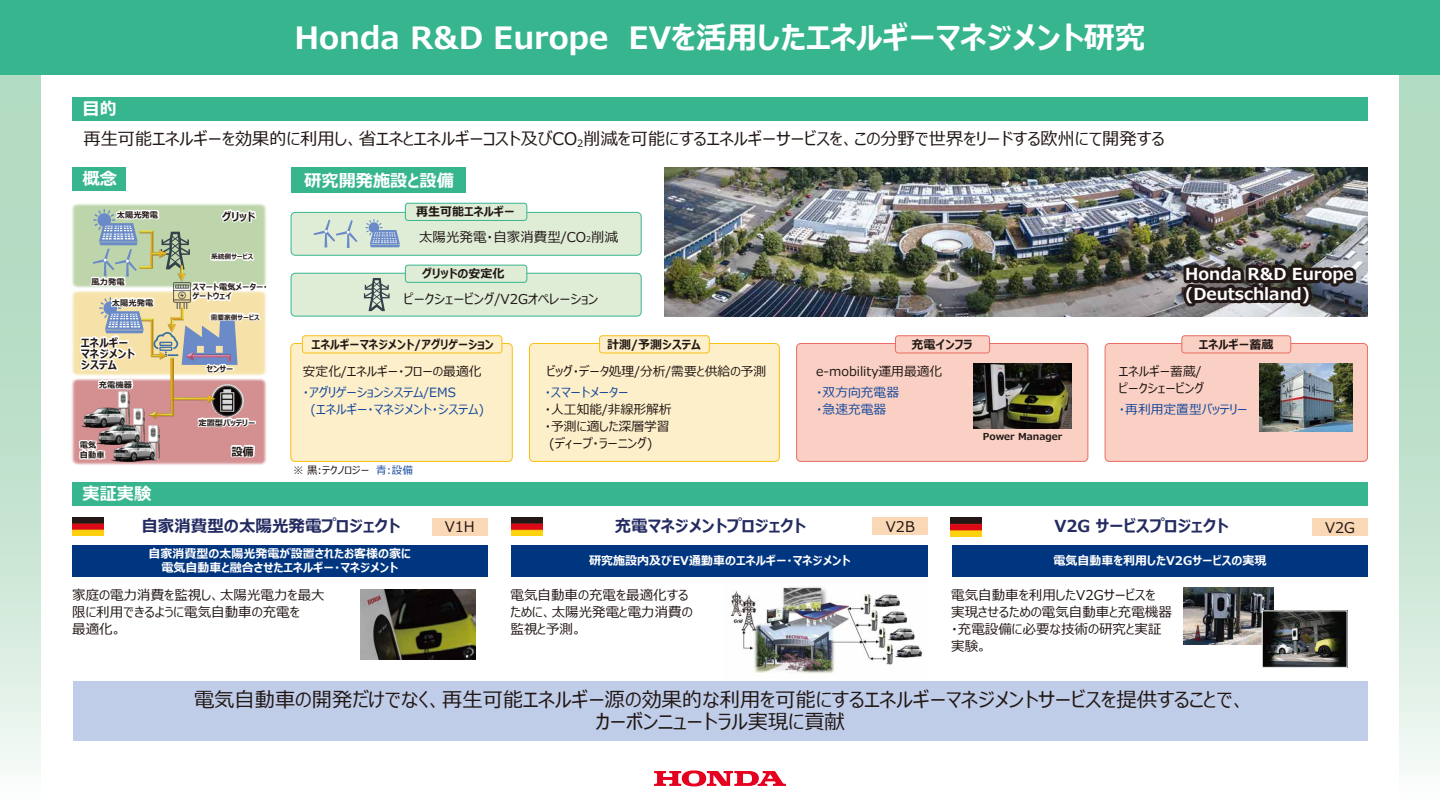
<style>
.page{position:relative;width:1440px;height:810px;background:#fff}
.page>*{position:absolute;margin:0;border:0;box-sizing:border-box;transform-origin:0 0}
.t1{font:700 30.75px "Meiryo UI";color:#fff}
.t2{font:20.25px/22.5px "Meiryo UI";color:#221815;text-align:center}
.t3{font:17.25px "Meiryo UI";color:#221815}
.t4{font:700 17.17px "Meiryo UI";color:#fff}
.t5{font:700 16.5px "Meiryo UI";color:#232b61}
.t6{font:700 16.5px/19.8px "Meiryo UI";color:#fff}
.t7{font:14.7px "Meiryo UI";color:#221815}
.t8{font:13.5px/17.2px "Meiryo UI";color:#221815}
.t9{font:12.75px/16.8px "Meiryo UI";color:#221815}
.t10{font:12.75px/16.8px "Meiryo UI";color:#17499d}
.t11{font:700 12px/14.4px "Meiryo UI";color:#fff;text-align:center}
.t12{font:700 12px "Meiryo UI";color:#221815}
.t13{font:700 12px "Meiryo UI";color:#221815;scale:.95 1}
.t14{font:700 11.25px/11.2px "Meiryo UI";letter-spacing:-.005em;color:#221815}
.t15{font:10.5px "Meiryo UI";color:#221815}
.t16{font:700 9.6px "Meiryo UI";color:#221815}
.t17{font:700 8.25px/9.9px "Meiryo UI";letter-spacing:-.005em;color:#221815}
.t18{font:700 6.75px "Meiryo UI";letter-spacing:-.005em;color:#221815}
.s1{font-size:7.88px}
.s2{color:#17499d}
</style>
<div class="page">
<div style="left:291px;top:212px;width:350px;height:43px;background:#dfedd7;border-radius:4px"></div>
<div style="left:291px;top:212px;width:351px;height:44px;border:1px solid #37b58f;border-radius:4px"></div>
<div style="left:291px;top:273px;width:350px;height:43px;background:#dfedd7;border-radius:4px"></div>
<div style="left:291px;top:273px;width:351px;height:44px;border:1px solid #37b58f;border-radius:4px"></div>
<svg style="left:0;top:74px;width:40px;height:692px;background:#c3e3cf"></svg>
<svg style="left:1400px;top:74px;width:40px;height:692px;background:#c3e3cf"></svg>
<div style="left:0;top:0;width:1440px;height:74px;background:#37b58f"></div>
<div style="left:72px;top:97px;width:1296px;height:24px;background:#37b58f"></div>
<div style="left:72px;top:167px;width:54px;height:24px;background:#37b58f"></div>
<div style="left:72px;top:482px;width:1296px;height:24px;background:#37b58f"></div>
<div style="left:292px;top:167px;width:174px;height:26px;background:#37b58f"></div>
<img style="left:664px;top:167px;width:703px;height:149px">
<div style="left:291px;top:344px;width:221px;height:117px;background:#fcefca;border-radius:4px"></div>
<div style="left:290px;top:343px;width:223px;height:119px;border:1px solid #fabf13;border-radius:4px"></div>
<div style="left:529px;top:344px;width:250px;height:117px;background:#fcefca;border-radius:4px"></div>
<div style="left:529px;top:343px;width:251px;height:119px;border:1px solid #fabf13;border-radius:4px"></div>
<div style="left:797px;top:344px;width:291px;height:117px;background:#f9d0c3;border-radius:4px"></div>
<div style="left:796px;top:343px;width:292px;height:119px;border:1px solid #ec6d65;border-radius:4px"></div>
<div style="left:1105px;top:344px;width:263px;height:117px;background:#f9d0c3;border-radius:4px"></div>
<div style="left:1105px;top:343px;width:263px;height:119px;border:1px solid #ec6d65;border-radius:4px"></div>
<img style="left:730px;top:586px;width:193px;height:88px">
<img style="left:1260px;top:363px;width:93px;height:68px">
<img style="left:973px;top:363px;width:99px;height:66px">
<img style="left:361px;top:590px;width:114px;height:69px">
<img style="left:71px;top:204px;width:196px;height:261px">
<img style="left:118px;top:392px;width:11px;height:33px">
<img style="left:82px;top:408px;width:44px;height:19px">
<img style="left:133px;top:408px;width:11px;height:34px">
<img style="left:97px;top:425px;width:44px;height:19px">
<img style="left:148px;top:425px;width:11px;height:34px">
<img style="left:112px;top:442px;width:44px;height:19px">
<img style="left:212px;top:392px;width:32px;height:25px">
<svg style="left:364px;top:278px;width:26px;height:33px"></svg>
<img style="left:174px;top:392px;width:50px;height:14px">
<img style="left:141px;top:392px;width:33px;height:30px">
<svg style="left:365px;top:219px;width:35px;height:28px"></svg>
<div style="left:73px;top:682px;width:1295px;height:59px;background:#c0cde9"></div>
<img style="left:512px;top:517px;width:31px;height:19px">
<div style="left:873px;top:517px;width:55px;height:18px;background:#fbd8b5"></div>
<img style="left:73px;top:517px;width:31px;height:19px">
<div style="left:432px;top:518px;width:55px;height:18px;background:#fbd8b5"></div>
<img style="left:951px;top:518px;width:31px;height:18px">
<div style="left:1312px;top:518px;width:56px;height:18px;background:#fbd8b5"></div>
<div style="left:72px;top:545px;width:415px;height:32px;background:#003680"></div>
<div style="left:512px;top:545px;width:416px;height:32px;background:#003680"></div>
<img style="left:1184px;top:588px;width:89px;height:56px">
<div style="left:952px;top:545px;width:416px;height:32px;background:#003680"></div>
<svg style="left:654px;top:770px;width:132px;height:16px"></svg>
<div style="left:405px;top:203px;width:122px;height:17px;background:#dfedd7;border-radius:3px"></div>
<div style="left:405px;top:203px;width:122px;height:18px;border:1px solid #37b58f;border-radius:3px"></div>
<div style="left:405px;top:265px;width:122px;height:17px;background:#dfedd7;border-radius:3px"></div>
<div style="left:405px;top:265px;width:122px;height:18px;border:1px solid #37b58f;border-radius:3px"></div>
<div style="left:1182px;top:336px;width:109px;height:17px;background:#f9d0c3;border-radius:3px"></div>
<div style="left:1181px;top:335px;width:110px;height:18px;border:1px solid #ec6d65;border-radius:3px"></div>
<div style="left:600px;top:336px;width:109px;height:17px;background:#fcefca;border-radius:3px"></div>
<div style="left:599px;top:335px;width:111px;height:18px;border:1px solid #fabf13;border-radius:3px"></div>
<div style="left:302px;top:336px;width:200px;height:17px;background:#fcefca;border-radius:3px"></div>
<div style="left:302px;top:335px;width:200px;height:18px;border:1px solid #fabf13;border-radius:3px"></div>
<div style="left:895px;top:336px;width:95px;height:17px;background:#f9d0c3;border-radius:3px"></div>
<div style="left:895px;top:335px;width:95px;height:18px;border:1px solid #ec6d65;border-radius:3px"></div>
<img style="left:1264px;top:612px;width:81px;height:54px">
<div style="left:1262px;top:610px;width:85px;height:58px;border:1px solid #fff"></div>
<svg style="left:230px;top:444px;width:25px;height:16px"></svg>
<svg style="left:78px;top:440px;width:28px;height:25px"></svg>
<svg style="left:197px;top:417px;width:59px;height:13px"></svg>
<svg style="left:79px;top:209px;width:188px;height:183px"></svg>
<svg style="left:313px;top:220px;width:44px;height:28px"></svg>
<svg style="left:1180px;top:259px;width:179px;height:53px;background:#4d4a4a"></svg>
<p class="t4" style="left:83px;top:96px;width:36px">目的</p>
<h1 class="t1" style="left:295px;top:16px;width:852px">Honda R&amp;D Europe EVを活用したエネルギーマネジメント研究</h1>
<p class="t3" style="left:83px;top:127px;width:1083px">再生可能エネルギーを効果的に利用し、省エネとエネルギーコスト及びCO<sub>2</sub>削減を可能にするエネルギーサービスを、この分野で世界をリードする欧州にて開発する</p>
<p class="t4" style="left:83px;top:167px;width:36px">概念</p>
<p class="t4" style="left:304px;top:168px;width:151px">研究開発施設と設備</p>
<p class="t17" style="left:117px;top:211px;width:43px">太陽光発電</p>
<p class="t14" style="left:222px;top:212px;width:35px">グリッド</p>
<p class="t12" style="left:416px;top:204px;width:100px">再生可能エネルギー</p>
<p class="t8" style="left:419px;top:229px;width:201px">太陽光発電・自家消費型/CO<span class="s1">2</span>削減</p>
<p class="t18" style="left:211px;top:252px;width:44px">系統側サービス</p>
<p class="t17" style="left:92px;top:277px;width:35px">風力発電</p>
<p class="t17" style="left:112px;top:298px;width:43px">太陽光発電</p>
<p class="t17" style="left:192px;top:282px;width:77px">スマート電気メーター・ゲートウェイ</p>
<p class="t12" style="left:422px;top:266px;width:84px">グリッドの安定化</p>
<p class="t8" style="left:404px;top:291px;width:196px">ピークシェービング/V2Gオペレーション</p>
<p class="t6" style="left:1185px;top:265px;width:170px">Honda R&amp;D Europe (Deutschland)</p>
<p class="t18" style="left:211px;top:312px;width:50px">需要家側サービス</p>
<p class="t14" style="left:81px;top:337px;width:55px">エネルギーマネジメントシステム</p>
<p class="t17" style="left:99px;top:380px;width:35px">充電機器</p>
<p class="t17" style="left:80px;top:441px;width:26px">電気自動車</p>
<p class="t17" style="left:206px;top:365px;width:28px">センサー</p>
<p class="t17" style="left:198px;top:418px;width:58px">定置型バッテリー</p>
<p class="t14" style="left:231px;top:446px;width:24px">設備</p>
<p class="t13" style="left:312px;top:336px;width:193px">エネルギーマネジメント/アグリゲーション</p>
<p class="t12" style="left:607px;top:336px;width:95px">計測/予測システム</p>
<p class="t12" style="left:912px;top:336px;width:63px">充電インフラ</p>
<p class="t12" style="left:1199px;top:336px;width:76px">エネルギー蓄蔵</p>
<p class="t9" style="left:303px;top:363px;width:180px">安定化/エネルギー・フローの最適化</p>
<p class="t9" style="left:547px;top:363px;width:221px">ビッグ・データ処理/分析/需要と供給の予測</p>
<p class="t10" style="left:545px;top:385px;width:85px">・スマートメーター</p>
<p class="t9" style="left:545px;top:402px;width:128px">・人工知能/非線形解析</p>
<p class="t9" style="left:545px;top:419px;width:126px">・予測に適した深層学習</p>
<p class="t9" style="left:549px;top:435px;width:105px">(ディープ・ラーニング)</p>
<p class="t10" style="left:311px;top:385px;width:175px;text-indent:-8px">・アグリゲーションシステム/EMS<br>(エネルギー・マネジメント・システム)</p>
<p class="t9" style="left:816px;top:363px;width:128px">e-mobility運用最適化</p>
<p class="t10" style="left:816px;top:385px;width:84px">・双方向充電器・急速充電器　</p>
<p class="t16" style="left:983px;top:430px;width:81px">Power Manager</p>
<p class="t9" style="left:1119px;top:363px;width:87px">エネルギー蓄蔵/ピークシェービング</p>
<p class="t10" style="left:1119px;top:401px;width:130px">・再利用定置型バッテリー</p>
<p class="t15" style="left:293px;top:463px;width:121px">※ 黒:テクノロジー　<span class="s2">青:設備</span></p>
<p class="t4" style="left:83px;top:482px;width:70px">実証実験</p>
<p class="t5" style="left:141px;top:515px;width:260px">自家消費型の太陽光発電プロジェクト</p>
<p class="t7" style="left:445px;top:516px;width:32px">V1H</p>
<p class="t5" style="left:615px;top:514px;width:193px">充電マネジメントプロジェクト</p>
<p class="t7" style="left:886px;top:516px;width:31px">V2B</p>
<p class="t5" style="left:1054px;top:515px;width:176px">V2G サービスプロジェクト</p>
<p class="t7" style="left:1325px;top:517px;width:31px">V2G</p>
<p class="t11" style="left:148px;top:547px;width:264px">自家消費型の太陽光発電が設置されたお客様の家に電気自動車と融合させたエネルギー・マネジメント</p>
<p class="t8" style="left:72px;top:587px;width:254px">家庭の電力消費を監視し、太陽光電力を最大限に利用できるように電気自動車の充電を<br>最適化。</p>
<p class="t11" style="left:589px;top:554px;width:263px">研究施設内及びEV通勤車のエネルギー・マネジメント</p>
<p class="t8" style="left:511px;top:587px;width:184px">電気自動車の充電を最適化するために、太陽光発電と電力消費の監視と予測。</p>
<p class="t11" style="left:1053px;top:554px;width:215px">電気自動車を利用したV2Gサービスの実現</p>
<p class="t8" style="left:951px;top:587px;width:222px">電気自動車を利用したV2Gサービスを実現させるための電気自動車と充電機器・充電設備に必要な技術の研究と実証実験。</p>
<h2 class="t2" style="left:194px;top:689px;width:1054px">電気自動車の開発だけでなく、再生可能エネルギー源の効果的な利用を可能にするエネルギーマネジメントサービスを提供することで、カーボンニュートラル実現に貢献</h2>
</div>
